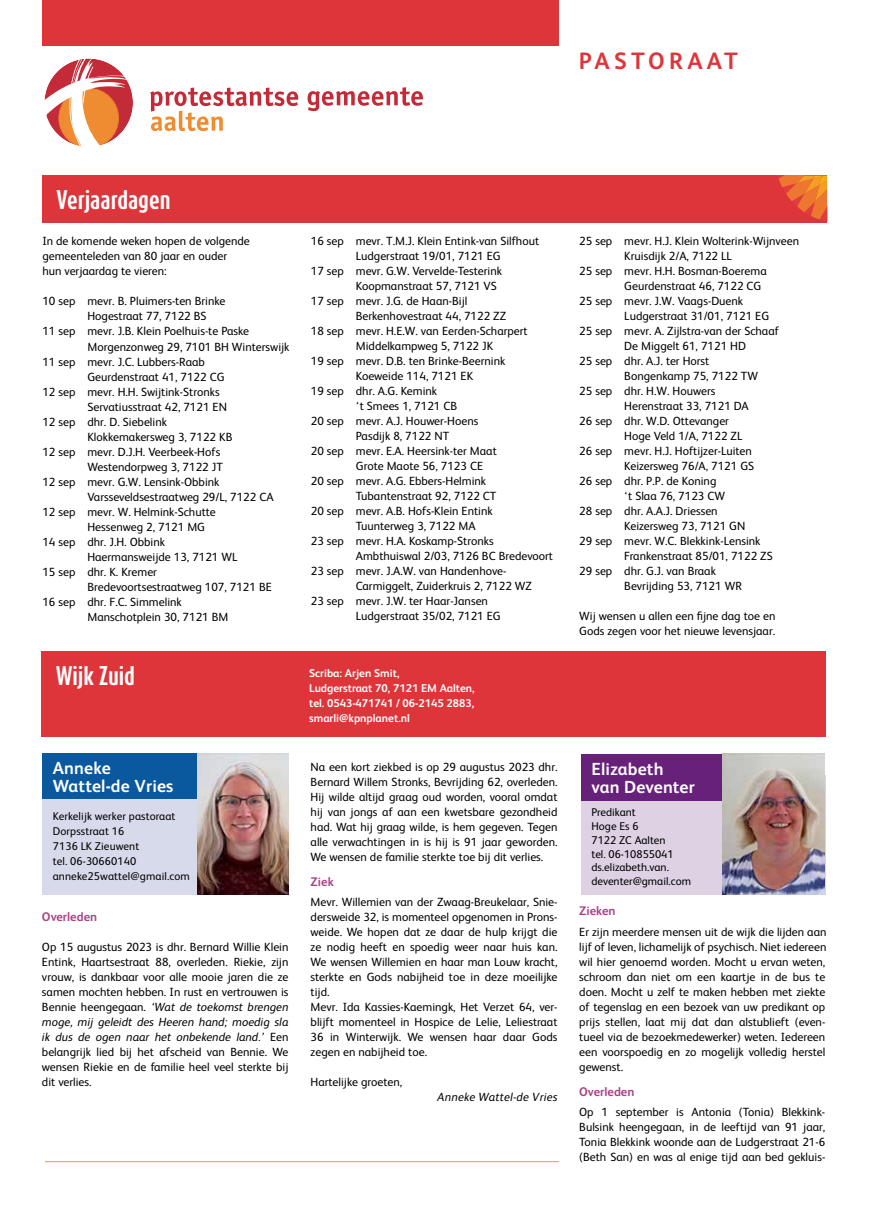
<style>
.page{position:relative;width:869px;height:1205px;background:#fff}
.page>*{position:absolute;margin:0;border:0;box-sizing:border-box;transform-origin:0 0}
.t1{font:700 23.75px "FS Albert";letter-spacing:.18em;color:#de353a}
.t2{font:700 22.5px "Dax Compact";color:#fff}
.t3{font:700 17.5px/17.5px "FS Albert";letter-spacing:.01em;color:#fff}
.t4{font:700 12.5px "FS Albert";color:#aa4285}
.t5{font:11.88px/15px "FS Albert";color:#000;text-align:justify}
.t6{font:italic 11.88px "FS Albert";letter-spacing:.02em;color:#000}
.t7{font:11.25px/13.8px "FS Albert";color:#000}
.t8{font:700 11.25px/15px "FS Albert";color:#fff}
.s1{font-style:italic}
</style>
<div class="page">
<hr style="left:45px;top:1161px;width:513px;height:1px;background:#f49f25">
<svg style="left:307px;top:87px;width:116px;height:24px"></svg>
<svg style="left:150px;top:88px;width:148px;height:43px"></svg>
<svg style="left:46px;top:60px;width:84px;height:88px"></svg>
<div style="left:43px;top:0;width:516px;height:45px;background:#de353a"></div>
<div style="left:42px;top:175px;width:784px;height:48px;background:#de353a"></div>
<svg style="left:779px;top:176px;width:48px;height:45px"></svg>
<div style="left:42px;top:786px;width:246px;height:109px;background:#d7daeb"></div>
<div style="left:42px;top:754px;width:246px;height:44px;background:#0a599e"></div>
<img style="left:197px;top:753px;width:91px;height:141px">
<div style="left:41px;top:652px;width:784px;height:85px;background:#de353a"></div>
<div style="left:580px;top:775px;width:245px;height:119px;background:#ded1e4"></div>
<div style="left:580px;top:754px;width:154px;height:46px;background:#68217b"></div>
<img style="left:721px;top:753px;width:103px;height:142px">
<h1 class="t1" style="left:578px;top:44px;width:161px">PASTORAAT</h1>
<h2 class="t2" style="left:57px;top:185px;width:115px">Verjaardagen</h2>
<p class="t5" style="left:42px;top:233px;width:209px;text-align:left">In de komende weken hopen de volgende gemeenteleden van 80 jaar en ouder<br>hun verjaardag te vieren:</p>
<p class="t5" style="left:42px;top:293px;width:184px">10 sep mevr. B. Pluimers-ten Brinke</p>
<p class="t5" style="left:87px;top:308px;width:121px">Hogestraat 77, 7122 BS</p>
<p class="t5" style="left:42px;top:323px;width:208px">11 sep mevr. J.B. Klein Poelhuis-te Paske</p>
<p class="t5" style="left:87px;top:338px;width:203px">Morgenzonweg 29, 7101 BH Winterswijk</p>
<p class="t5" style="left:42px;top:353px;width:164px">11 sep mevr. J.C. Lubbers-Raab</p>
<p class="t5" style="left:87px;top:368px;width:138px">Geurdenstraat 41, 7122 CG</p>
<p class="t5" style="left:42px;top:383px;width:179px">12 sep mevr. H.H. Swijtink-Stronks</p>
<p class="t5" style="left:87px;top:398px;width:141px">Servatiusstraat 42, 7121 EN</p>
<p class="t5" style="left:42px;top:413px;width:126px">12 sep dhr. D. Siebelink</p>
<p class="t5" style="left:87px;top:428px;width:146px">Klokkemakersweg 3, 7122 KB</p>
<p class="t5" style="left:42px;top:443px;width:179px">12 sep mevr. D.J.H. Veerbeek-Hofs</p>
<p class="t5" style="left:87px;top:458px;width:137px">Westendorpweg 3, 7122 JT</p>
<p class="t5" style="left:42px;top:473px;width:178px">12 sep mevr. G.W. Lensink-Obbink</p>
<p class="t5" style="left:87px;top:488px;width:187px">Varsseveldsestraatweg 29/L, 7122 CA</p>
<p class="t5" style="left:42px;top:503px;width:175px">12 sep mevr. W. Helmink-Schutte</p>
<p class="t5" style="left:87px;top:518px;width:119px">Hessenweg 2, 7121 MG</p>
<p class="t5" style="left:42px;top:533px;width:124px">14 sep dhr. J.H. Obbink</p>
<p class="t5" style="left:87px;top:548px;width:151px">Haermansweijde 13, 7121 WL</p>
<p class="t5" style="left:42px;top:563px;width:116px">15 sep dhr. K. Kremer</p>
<p class="t5" style="left:87px;top:578px;width:186px">Bredevoortsestraatweg 107, 7121 BE</p>
<p class="t5" style="left:42px;top:593px;width:141px">16 sep dhr. F.C. Simmelink</p>
<p class="t5" style="left:87px;top:608px;width:142px">Manschotplein 30, 7121 BM</p>
<p class="t5" style="left:311px;top:233px;width:230px">16 sep mevr. T.M.J. Klein Entink-van Silfhout</p>
<p class="t5" style="left:355px;top:248px;width:146px">Ludgerstraat 19/01, 7121 EG</p>
<p class="t5" style="left:311px;top:263px;width:193px">17 sep mevr. G.W. Vervelde-Testerink</p>
<p class="t5" style="left:355px;top:278px;width:142px">Koopmanstraat 57, 7121 VS</p>
<p class="t5" style="left:311px;top:293px;width:158px">17 sep mevr. J.G. de Haan-Bijl</p>
<p class="t5" style="left:355px;top:308px;width:152px">Berkenhovestraat 44, 7122 ZZ</p>
<p class="t5" style="left:311px;top:323px;width:218px">18 sep mevr. H.E.W. van Eerden-Scharpert</p>
<p class="t5" style="left:355px;top:338px;width:139px">Middelkampweg 5, 7122 JK</p>
<p class="t5" style="left:311px;top:353px;width:196px">19 sep mevr. D.B. ten Brinke-Beernink</p>
<p class="t5" style="left:355px;top:368px;width:119px">Koeweide 114, 7121 EK</p>
<p class="t5" style="left:311px;top:383px;width:128px">19 sep dhr. A.G. Kemink</p>
<p class="t5" style="left:355px;top:398px;width:103px">‘t Smees 1, 7121 CB</p>
<p class="t5" style="left:311px;top:413px;width:169px">20 sep mevr. A.J. Houwer-Hoens</p>
<p class="t5" style="left:355px;top:428px;width:95px">Pasdijk 8, 7122 NT</p>
<p class="t5" style="left:311px;top:443px;width:187px">20 sep mevr. E.A. Heersink-ter Maat</p>
<p class="t5" style="left:355px;top:458px;width:129px">Grote Maote 56, 7123 CE</p>
<p class="t5" style="left:311px;top:473px;width:177px">20 sep mevr. A.G. Ebbers-Helmink</p>
<p class="t5" style="left:355px;top:488px;width:142px">Tubantenstraat 92, 7122 CT</p>
<p class="t5" style="left:311px;top:503px;width:183px">20 sep mevr. A.B. Hofs-Klein Entink</p>
<p class="t5" style="left:355px;top:518px;width:121px">Tuunterweg 3, 7122 MA</p>
<p class="t5" style="left:311px;top:533px;width:184px">23 sep mevr. H.A. Koskamp-Stronks</p>
<p class="t5" style="left:355px;top:548px;width:198px">Ambthuiswal 2/03, 7126 BC Bredevoort</p>
<p class="t5" style="left:311px;top:563px;width:197px">23 sep mevr. J.A.W. van Handenhove-</p>
<p class="t5" style="left:355px;top:578px;width:177px">Carmiggelt, Zuiderkruis 2, 7122 WZ</p>
<p class="t5" style="left:311px;top:593px;width:179px">23 sep mevr. J.W. ter Haar-Jansen</p>
<p class="t5" style="left:355px;top:608px;width:146px">Ludgerstraat 35/02, 7121 EG</p>
<h2 class="t2" style="left:56px;top:661px;width:81px">Wijk Zuid</h2>
<p class="t8" style="left:309px;top:665px;width:167px">Scriba: Arjen Smit,<br>Ludgerstraat 70, 7121 EM Aalten, tel. 0543-471741 / 06-2145 2883, smarli@kpnplanet.nl</p>
<h3 class="t3" style="left:53px;top:759px;width:122px">Anneke<br>Wattel-de Vries</h3>
<p class="t7" style="left:53px;top:808px;width:139px;line-height:15px">Kerkelijk werker pastoraat<br>Dorpsstraat 16<br>7136 LK Zieuwent<br>tel. 06-30660140 anneke25wattel@gmail.com</p>
<p class="t4" style="left:42px;top:908px;width:57px">Overleden</p>
<p class="t5" style="left:42px;top:938px;width:248px">Op 15 augustus 2023 is dhr. Bernard Willie Klein Entink, Haartsestraat 88, overleden. Riekie, zijn vrouw, is dankbaar voor alle mooie jaren die ze samen mochten hebben. In rust en vertrouwen is Bennie heengegaan. <span class="s1">‘Wat de toekomst brengen moge, mij geleidt des Heeren hand; moedig sla ik dus de ogen naar het onbekende land.’</span> Een belangrijk lied bij het afscheid van Bennie. We wensen Riekie en de familie heel veel sterkte bij dit verlies.</p>
<p class="t5" style="left:310px;top:758px;width:248px">Na een kort ziekbed is op 29 augustus 2023 dhr.<br>Bernard Willem Stronks, Bevrijding 62, overleden.<br>Hij wilde altijd graag oud worden, vooral omdat hij van jongs af aan een kwetsbare gezondheid had. Wat hij graag wilde, is hem gegeven. Tegen alle verwachtingen in is hij is 91 jaar geworden.<br>We wensen de familie sterkte toe bij dit verlies.</p>
<p class="t4" style="left:310px;top:873px;width:25px">Ziek</p>
<p class="t5" style="left:310px;top:893px;width:248px;text-align:left">Mevr. Willemien van der Zwaag-Breukelaar, Snie&shy;dersweide 32, is momenteel opgenomen in Prons&shy;weide. We hopen dat ze daar de hulp krijgt die ze nodig heeft en spoedig weer naar huis kan.<br>We wensen Willemien en haar man Louw kracht, sterkte en Gods nabijheid toe in deze moeilijke tijd.<br>Mevr. Ida Kassies-Kaemingk, Het Verzet 64, ver&shy;blijft momenteel in Hospice de Lelie, Leliestraat 36 in Winterwijk. We wensen haar daar Gods zegen en nabijheid toe.</p>
<p class="t5" style="left:310px;top:1073px;width:93px">Hartelijke groeten,</p>
<p class="t6" style="left:437px;top:1088px;width:121px">Anneke Wattel-de Vries</p>
<p class="t5" style="left:579px;top:233px;width:221px">25 sep mevr. H.J. Klein Wolterink-Wijnveen</p>
<p class="t5" style="left:624px;top:248px;width:109px">Kruisdijk 2/A, 7122 LL</p>
<p class="t5" style="left:579px;top:263px;width:189px">25 sep mevr. H.H. Bosman-Boerema</p>
<p class="t5" style="left:624px;top:278px;width:138px">Geurdenstraat 46, 7122 CG</p>
<p class="t5" style="left:579px;top:293px;width:165px">25 sep mevr. J.W. Vaags-Duenk</p>
<p class="t5" style="left:624px;top:308px;width:146px">Ludgerstraat 31/01, 7121 EG</p>
<p class="t5" style="left:579px;top:323px;width:201px">25 sep mevr. A. Zijlstra-van der Schaaf</p>
<p class="t5" style="left:624px;top:338px;width:123px">De Miggelt 61, 7121 HD</p>
<p class="t5" style="left:579px;top:353px;width:132px">25 sep dhr. A.J. ter Horst</p>
<p class="t5" style="left:624px;top:368px;width:135px">Bongenkamp 75, 7122 TW</p>
<p class="t5" style="left:579px;top:383px;width:138px">25 sep dhr. H.W. Houwers</p>
<p class="t5" style="left:624px;top:398px;width:126px">Herenstraat 33, 7121 DA</p>
<p class="t5" style="left:579px;top:413px;width:151px">26 sep dhr. W.D. Ottevanger</p>
<p class="t5" style="left:624px;top:428px;width:120px">Hoge Veld 1/A, 7122 ZL</p>
<p class="t5" style="left:579px;top:443px;width:174px">26 sep mevr. H.J. Hoftijzer-Luiten</p>
<p class="t5" style="left:624px;top:458px;width:131px">Keizersweg 76/A, 7121 GS</p>
<p class="t5" style="left:579px;top:473px;width:139px">26 sep dhr. P.P. de Koning</p>
<p class="t5" style="left:624px;top:488px;width:102px">‘t Slaa 76, 7123 CW</p>
<p class="t5" style="left:579px;top:503px;width:140px">28 sep dhr. A.A.J. Driessen</p>
<p class="t5" style="left:624px;top:518px;width:122px">Keizersweg 73, 7121 GN</p>
<p class="t5" style="left:579px;top:533px;width:183px">29 sep mevr. W.C. Blekkink-Lensink</p>
<p class="t5" style="left:624px;top:548px;width:150px">Frankenstraat 85/01, 7122 ZS</p>
<p class="t5" style="left:579px;top:563px;width:138px">29 sep dhr. G.J. van Braak</p>
<p class="t5" style="left:624px;top:578px;width:119px">Bevrijding 53, 7121 WR</p>
<p class="t5" style="left:579px;top:608px;width:198px">Wij wensen u allen een fijne dag toe en<br>Gods zegen voor het nieuwe levensjaar.</p>
<h3 class="t3" style="left:591px;top:760px;width:105px">Elizabeth van Deventer</h3>
<p class="t7" style="left:591px;top:805px;width:101px">Predikant<br>Hoge Es 6<br>7122 ZC Aalten<br>tel. 06-10855041 ds.elizabeth.van. deventer@gmail.com</p>
<p class="t4" style="left:579px;top:902px;width:38px">Zieken</p>
<p class="t5" style="left:579px;top:923px;width:249px">Er zijn meerdere mensen uit de wijk die lijden aan lijf of leven, lichamelijk of psychisch. Niet iedereen wil hier genoemd worden. Mocht u ervan weten, schroom dan niet om een kaartje in de bus te doen. Mocht u zelf te maken hebben met ziekte of tegenslag en een bezoek van uw predikant op prijs stellen, laat mij dat dan alstublieft (even&shy;tueel via de bezoekmedewerker) weten. Iedereen een voorspoedig en zo mogelijk volledig herstel gewenst.</p>
<p class="t4" style="left:579px;top:1083px;width:57px">Overleden</p>
<p class="t5" style="left:579px;top:1103px;width:247px">Op 1 september is Antonia (Tonia) Blekkink-Bulsink heengegaan, in de leeftijd van 91 jaar, Tonia Blekkink woonde aan de Ludgerstraat 21-6 (Beth San) en was al enige tijd aan bed gekluis-</p>
</div>
